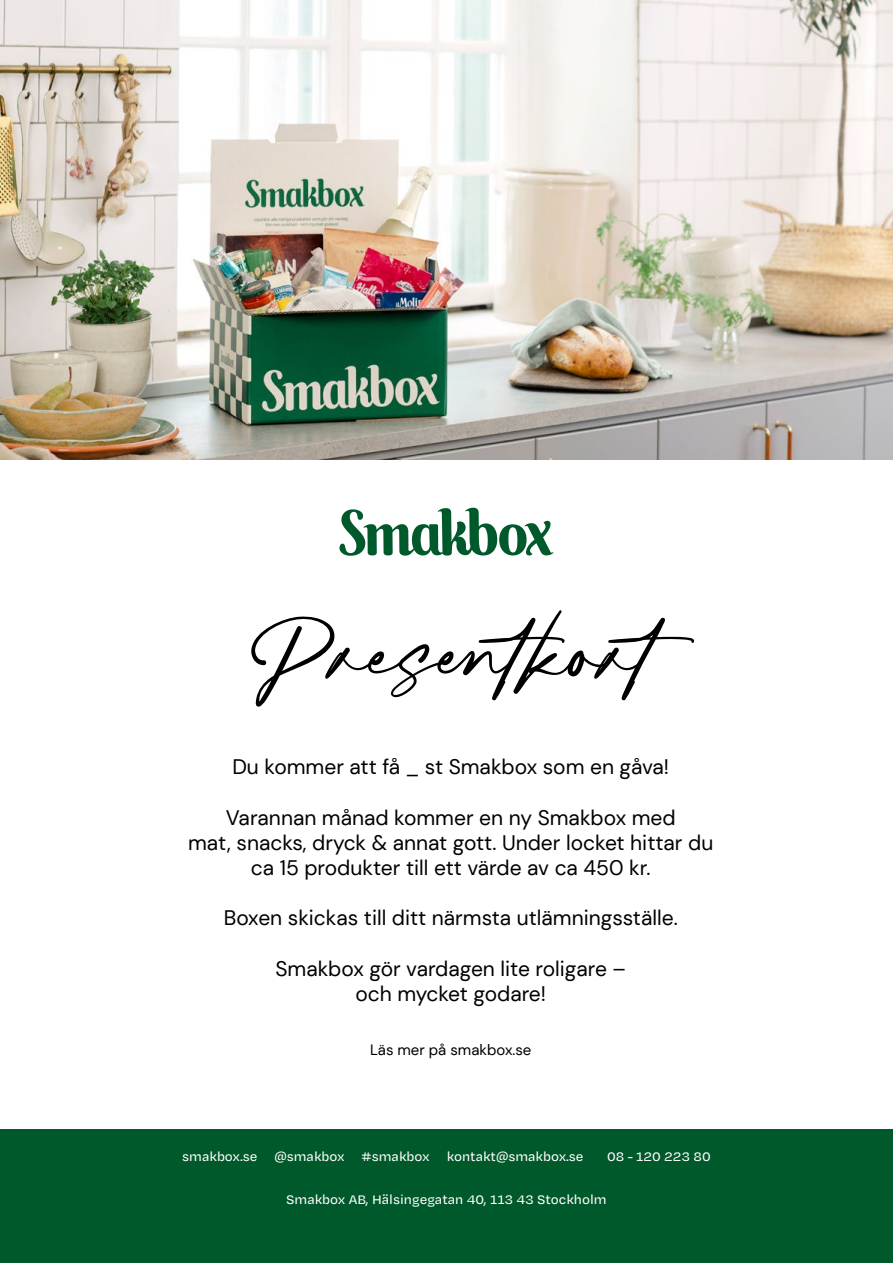
<style>
.page{position:relative;width:893px;height:1263px;background:#fff}
.page>*{position:absolute;margin:0;border:0;box-sizing:border-box;transform-origin:0 0}
.t1{font:87px "Partsold";letter-spacing:.01em;color:#000}
.t2{font:21px/25.2px "DM Sans";color:#000;text-align:center}
.t3{font:15px "DM Sans";color:#000}
.t4{font:500 14.25px "Degular Text";color:#fff}
</style>
<div class="page">
<img style="left:0;top:0;width:893px;height:459px">
<svg style="left:339px;top:508px;width:214px;height:48px"></svg>
<div style="left:0;top:1129px;width:893px;height:134px;background:#00592b"></div>
<h1 class="t1" style="left:247px;top:593px;width:476px">Presentkort</h1>
<p class="t2" style="left:232px;top:754px;width:438px">Du kommer att få _ st Smakbox som en gåva!</p>
<p class="t2" style="left:188px;top:805px;width:527px">Varannan månad kommer en ny Smakbox med<br>mat, snacks, dryck &amp; annat gott. Under locket hittar du ca 15 produkter till ett värde av ca 450 kr.</p>
<p class="t2" style="left:224px;top:905px;width:456px">Boxen skickas till ditt närmsta utlämningsställe.</p>
<p class="t2" style="left:275px;top:956px;width:352px">Smakbox gör vardagen lite roligare – och mycket godare!</p>
<p class="t3" style="left:370px;top:1040px;width:163px">Läs mer på smakbox.se</p>
<p class="t4" style="left:182px;top:1147px;width:403px">smakbox.se @smakbox #smakbox kontakt@smakbox.se</p>
<p class="t4" style="left:607px;top:1147px;width:105px">08 - 120 223 80</p>
<p class="t4" style="left:286px;top:1190px;width:322px">Smakbox AB, Hälsingegatan 40, 113 43 Stockholm</p>
</div>
